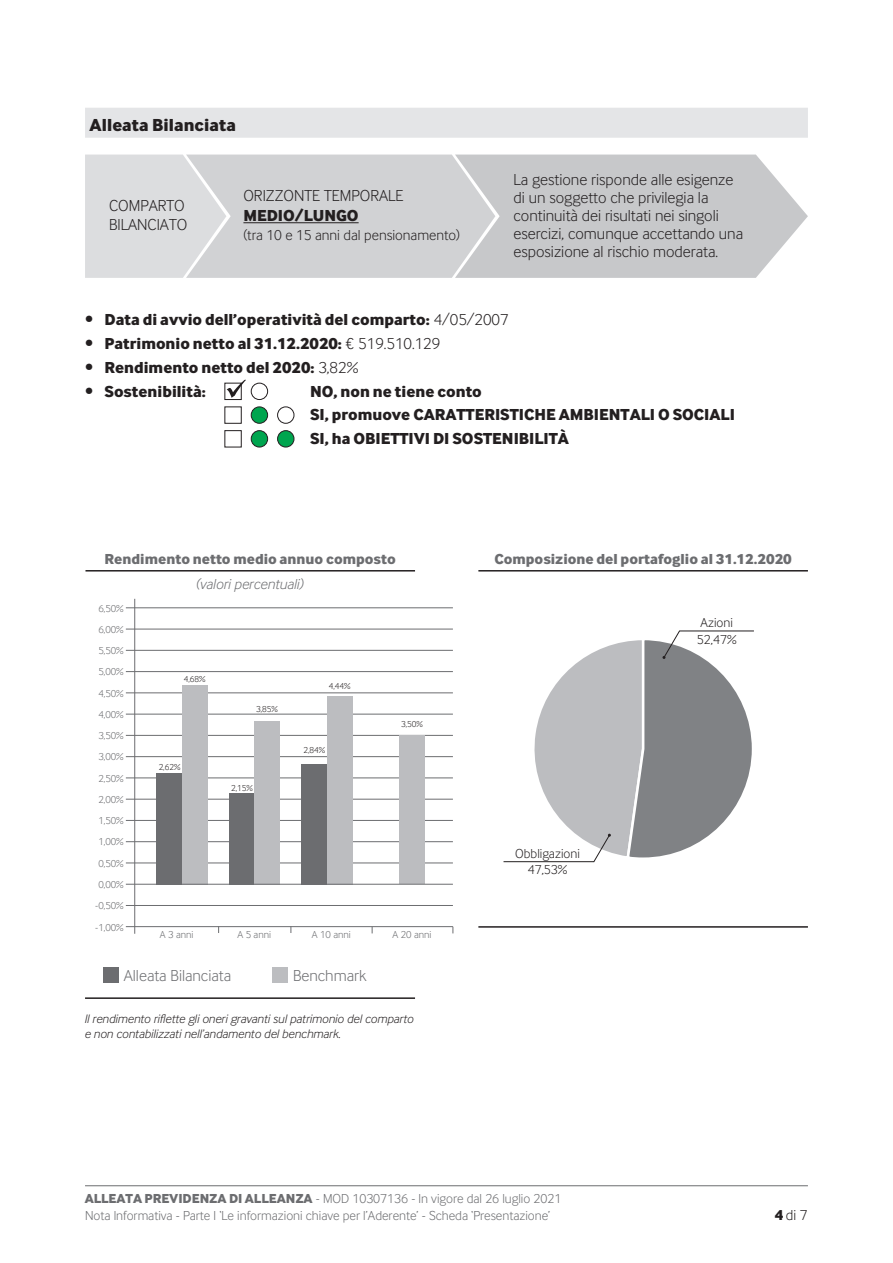
<style>
.page{position:relative;width:893px;height:1263px;background:#fff}
.page>*{position:absolute;margin:0;border:0;box-sizing:border-box;transform-origin:0 0}
.t1{font:700 18px "Inter Face Da Ma Lt";letter-spacing:.005em;color:#231f20}
.t2{font:700 16.5px/23.7px "Inter Face Da Ma Lt";color:#231f20}
.t3{font:16.5px/18px "Inter Face Da Ma Lt";color:#231f20}
.t4{font:16.5px "Inter Face Da Ma Lt";color:#6c6d70}
.t5{font:700 15px "Inter Face Da Ma Lt";color:#6c6d70}
.t6{font:15px "Inter Face Da Ma Lt";color:#231f20}
.t7{font:italic 15px "Inter Face Da Ma Lt";color:#6c6d70}
.t8{font:13.5px "Inter Face Da Ma Lt";color:#6c6d70}
.t9{font:13.5px/16.5px "Inter Face Da Ma Lt";color:#231f20}
.t10{font:italic 12.75px/15.3px "Inter Face Da Ma Lt";color:#231f20}
.t11{font:10.5px "Inter Face Da Ma Lt";color:#6c6d70}
.t12{font:9px "Inter Face Da Ma Lt";color:#231f20}
.s1{font-weight:400}
.s2{font-weight:700}
</style>
<div class="page">
<hr style="left:85px;top:1185px;width:723px;height:1px;background:#6c6d70">
<svg style="left:503px;top:630px;width:251px;height:232px"></svg>
<div style="left:103px;top:967px;width:15px;height:16px;background:#6c6d70"></div>
<div style="left:272px;top:967px;width:16px;height:16px;background:#bcbdc0"></div>
<hr style="left:134px;top:599px;width:1px;height:335px;background:#6c6d70">
<hr style="left:126px;top:926px;width:327px;height:1px;background:#6c6d70">
<hr style="left:126px;top:905px;width:327px;height:1px;background:#6c6d70">
<hr style="left:126px;top:863px;width:327px;height:1px;background:#6c6d70">
<hr style="left:126px;top:841px;width:327px;height:1px;background:#6c6d70">
<hr style="left:126px;top:820px;width:327px;height:1px;background:#6c6d70">
<hr style="left:126px;top:799px;width:327px;height:1px;background:#6c6d70">
<hr style="left:126px;top:778px;width:327px;height:1px;background:#6c6d70">
<hr style="left:126px;top:756px;width:327px;height:1px;background:#6c6d70">
<hr style="left:126px;top:735px;width:327px;height:1px;background:#6c6d70">
<hr style="left:126px;top:714px;width:327px;height:1px;background:#6c6d70">
<hr style="left:126px;top:693px;width:327px;height:1px;background:#6c6d70">
<hr style="left:126px;top:671px;width:327px;height:1px;background:#6c6d70">
<hr style="left:126px;top:650px;width:327px;height:1px;background:#6c6d70">
<hr style="left:126px;top:629px;width:327px;height:1px;background:#6c6d70">
<hr style="left:126px;top:607px;width:327px;height:1px;background:#6c6d70">
<div style="left:156px;top:773px;width:26px;height:111px;background:#6c6d70"></div>
<div style="left:182px;top:685px;width:25px;height:199px;background:#bcbdc0"></div>
<div style="left:229px;top:793px;width:25px;height:91px;background:#6c6d70"></div>
<div style="left:254px;top:721px;width:26px;height:163px;background:#bcbdc0"></div>
<div style="left:302px;top:764px;width:25px;height:120px;background:#6c6d70"></div>
<div style="left:327px;top:696px;width:26px;height:188px;background:#bcbdc0"></div>
<hr style="left:85px;top:570px;width:330px;height:1px;background:#231f20">
<hr style="left:85px;top:997px;width:330px;height:2px;background:#231f20">
<hr style="left:478px;top:570px;width:330px;height:1px;background:#231f20">
<hr style="left:478px;top:926px;width:330px;height:2px;background:#231f20">
<div style="left:85px;top:108px;width:723px;height:30px;background:#e4e5e7"></div>
<svg style="left:85px;top:155px;width:723px;height:123px;background:#d0d1d3"></svg>
<div style="left:225px;top:383px;width:17px;height:17px;border:1px solid #231f20"></div>
<svg style="left:227px;top:379px;width:19px;height:19px"></svg>
<div style="left:251px;top:383px;width:17px;height:17px;border:1px solid #231f20;border-radius:50%"></div>
<div style="left:225px;top:407px;width:17px;height:17px;border:1px solid #231f20"></div>
<div style="left:251px;top:407px;width:17px;height:16px;background:#00a54f;border-radius:50%"></div>
<div style="left:251px;top:407px;width:17px;height:17px;border:1px solid #231f20;border-radius:50%"></div>
<div style="left:277px;top:407px;width:17px;height:17px;border:1px solid #231f20;border-radius:50%"></div>
<div style="left:225px;top:430px;width:17px;height:17px;border:1px solid #231f20"></div>
<div style="left:251px;top:431px;width:17px;height:16px;background:#00a54f;border-radius:50%"></div>
<div style="left:251px;top:430px;width:17px;height:17px;border:1px solid #231f20;border-radius:50%"></div>
<div style="left:278px;top:431px;width:16px;height:16px;background:#00a54f;border-radius:50%"></div>
<div style="left:277px;top:430px;width:17px;height:17px;border:1px solid #231f20;border-radius:50%"></div>
<div style="left:399px;top:735px;width:26px;height:149px;background:#bcbdc0"></div>
<hr style="left:126px;top:884px;width:327px;height:1px;background:#6c6d70">
<p class="t1" style="left:90px;top:114px;width:148px">Alleata Bilanciata</p>
<p class="t3" style="left:109px;top:196px;width:80px;line-height:19.5px">COMPARTO<br>BILANCIATO</p>
<p class="t3" style="left:243px;top:187px;width:162px">ORIZZONTE TEMPORALE</p>
<p class="t2" style="left:243px;top:203px;width:117px">MEDIO/LUNGO</p>
<p class="t6" style="left:243px;top:227px;width:218px">(tra 10 e 15 anni dal pensionamento)</p>
<p class="t3" style="left:513px;top:170px;width:231px">La gestione risponde alle esigenze di un soggetto che privilegia la continuità dei risultati nei singoli esercizi, comunque accettando una esposizione al rischio moderata.</p>
<p class="t2" style="left:85px;top:307px;width:425px"><span class="s1">•</span> Data di avvio dell’operatività del comparto: <span class="s1">4/05/2007</span></p>
<p class="t2" style="left:85px;top:331px;width:357px"><span class="s1">•</span> Patrimonio netto al 31.12.2020: <span class="s1">€ 519.510.129</span></p>
<p class="t2" style="left:85px;top:355px;width:275px"><span class="s1">•</span> Rendimento netto del 2020: <span class="s1">3,82%</span></p>
<p class="t2" style="left:85px;top:379px;width:122px"><span class="s1">•</span> Sostenibilità:</p>
<p class="t2" style="left:310px;top:379px;width:426px">NO, non ne tiene conto<br>SI, promuove CARATTERISTICHE AMBIENTALI O SOCIALI<br>SI, ha OBIETTIVI DI SOSTENIBILITÀ</p>
<p class="t5" style="left:105px;top:549px;width:293px">Rendimento netto medio annuo composto</p>
<p class="t7" style="left:197px;top:575px;width:109px">(valori percentuali)</p>
<p class="t11" style="left:98px;top:602px;width:27px">6,50%</p>
<p class="t11" style="left:98px;top:623px;width:27px">6,00%</p>
<p class="t11" style="left:98px;top:645px;width:27px">5,50%</p>
<p class="t11" style="left:98px;top:666px;width:27px">5,00%</p>
<p class="t11" style="left:98px;top:687px;width:27px">4,50%</p>
<p class="t11" style="left:98px;top:708px;width:27px">4,00%</p>
<p class="t11" style="left:98px;top:730px;width:27px">3,50%</p>
<p class="t11" style="left:98px;top:751px;width:27px">3,00%</p>
<p class="t11" style="left:98px;top:772px;width:27px">2,50%</p>
<p class="t11" style="left:98px;top:793px;width:27px">2,00%</p>
<p class="t11" style="left:98px;top:815px;width:27px">1,50%</p>
<p class="t11" style="left:98px;top:836px;width:27px">1,00%</p>
<p class="t11" style="left:98px;top:857px;width:27px">0,50%</p>
<p class="t11" style="left:98px;top:878px;width:27px">0,00%</p>
<p class="t11" style="left:95px;top:900px;width:30px">-0,50%</p>
<p class="t11" style="left:95px;top:921px;width:30px">-1,00%</p>
<p class="t12" style="left:184px;top:674px;width:23px">4,68%</p>
<p class="t12" style="left:159px;top:762px;width:23px">2,62%</p>
<p class="t12" style="left:256px;top:704px;width:23px">3,85%</p>
<p class="t12" style="left:231px;top:783px;width:23px">2,15%</p>
<p class="t12" style="left:329px;top:681px;width:23px">4,44%</p>
<p class="t12" style="left:303px;top:745px;width:23px">2,84%</p>
<p class="t11" style="left:160px;top:928px;width:35px">A 3 anni</p>
<p class="t11" style="left:237px;top:928px;width:35px">A 5 anni</p>
<p class="t11" style="left:312px;top:928px;width:40px">A 10 anni</p>
<p class="t4" style="left:124px;top:966px;width:109px">Alleata Bilanciata</p>
<p class="t4" style="left:293px;top:966px;width:75px">Benchmark</p>
<p class="t12" style="left:401px;top:719px;width:23px">3,50%</p>
<p class="t11" style="left:393px;top:928px;width:40px">A 20 anni</p>
<p class="t10" style="left:85px;top:1011px;width:330px">Il rendimento riflette gli oneri gravanti sul patrimonio del comparto e non contabilizzati nell’andamento del benchmark.</p>
<p class="t5" style="left:494px;top:549px;width:299px">Composizione del portafoglio al 31.12.2020</p>
<p class="t9" style="left:515px;top:845px;width:66px;text-align:center">Obbligazioni<br>47,53%</p>
<p class="t9" style="left:697px;top:614px;width:41px">Azioni<br>52,47%</p>
<p class="t8" style="left:85px;top:1190px;width:478px"><span class="s2">ALLEATA PREVIDENZA DI ALLEANZA</span> - MOD 10307136 - In vigore dal 26 luglio 2021</p>
<p class="t8" style="left:85px;top:1207px;width:467px">Nota Informativa - Parte I ‘Le informazioni chiave per l’Aderente’ - Scheda ‘Presentazione’</p>
<p class="t6" style="left:775px;top:1206px;width:34px"><span class="s2">4</span> di 7</p>
</div>
